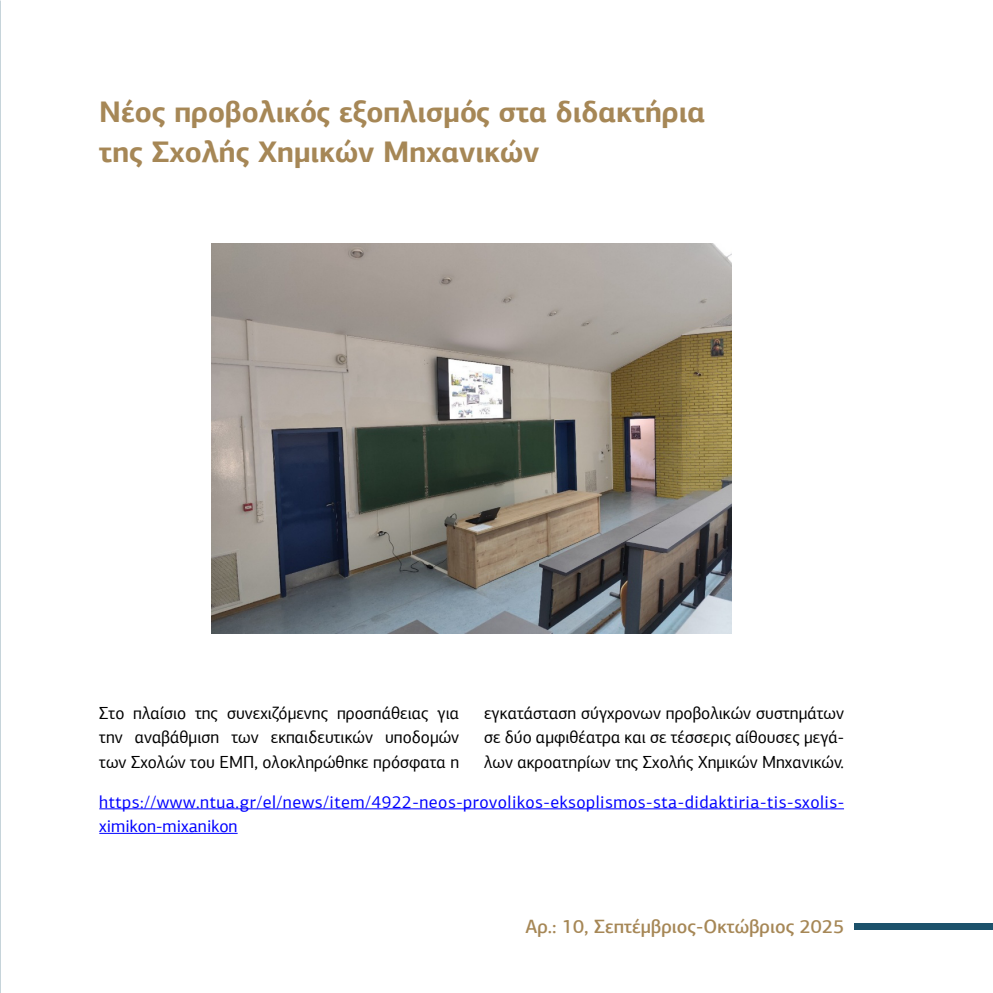
<style>
.page{position:relative;width:993px;height:993px;background:#fff}
.page>*{position:absolute;margin:0;border:0;box-sizing:border-box;transform-origin:0 0}
.t1{font:700 29.75px/40.2px "PF Agora Sans Pro";color:#a68756}
.t2{font:500 19.25px "PF Agora Sans Pro";color:#a68756}
.t3{font:17.5px/24.5px "PF Agora Sans Pro";color:#000;text-align:justify}
.t4{font:17.5px/24.5px "PF Agora Sans Pro";letter-spacing:.03em;color:#00f}
</style>
<div class="page">
<div style="left:854px;top:923px;width:138px;height:7px;background:#1c526b"></div>
<hr style="left:99px;top:808px;width:744px;height:1px;background:#00f">
<hr style="left:99px;top:832px;width:138px;height:1px;background:#00f">
<img style="left:212px;top:243px;width:519px;height:390px">
<h1 class="t1" style="left:99px;top:91px;width:607px">Νέος προβολικός εξοπλισμός στα διδακτήρια της Σχολής Χημικών Μηχανικών</h1>
<p class="t3" style="left:99px;top:700px;width:361px">Στο πλαίσιο της συνεχιζόμενης προσπάθειας για την αναβάθμιση των εκπαιδευτικών υποδομών των Σχολών του ΕΜΠ, ολοκληρώθηκε πρόσφατα η</p>
<p class="t3" style="left:484px;top:700px;width:361px">εγκατάσταση σύγχρονων προβολικών συστημάτων σε δύο αμφιθέατρα και σε τέσσερις αίθουσες μεγά&shy;λων ακροατηρίων της Σχολής Χημικών Μηχανικών.</p>
<p class="t4" style="left:99px;top:789px;width:746px">https://www.ntua.gr/el/news/item/4922-neos-provolikos-eksoplismos-sta-didaktiria-tis-sxolis&shy;ximikon-mixanikon</p>
<p class="t2" style="left:525px;top:914px;width:320px">Αρ.: 10, Σεπτέμβριος-Οκτώβριος 2025</p>
</div>
